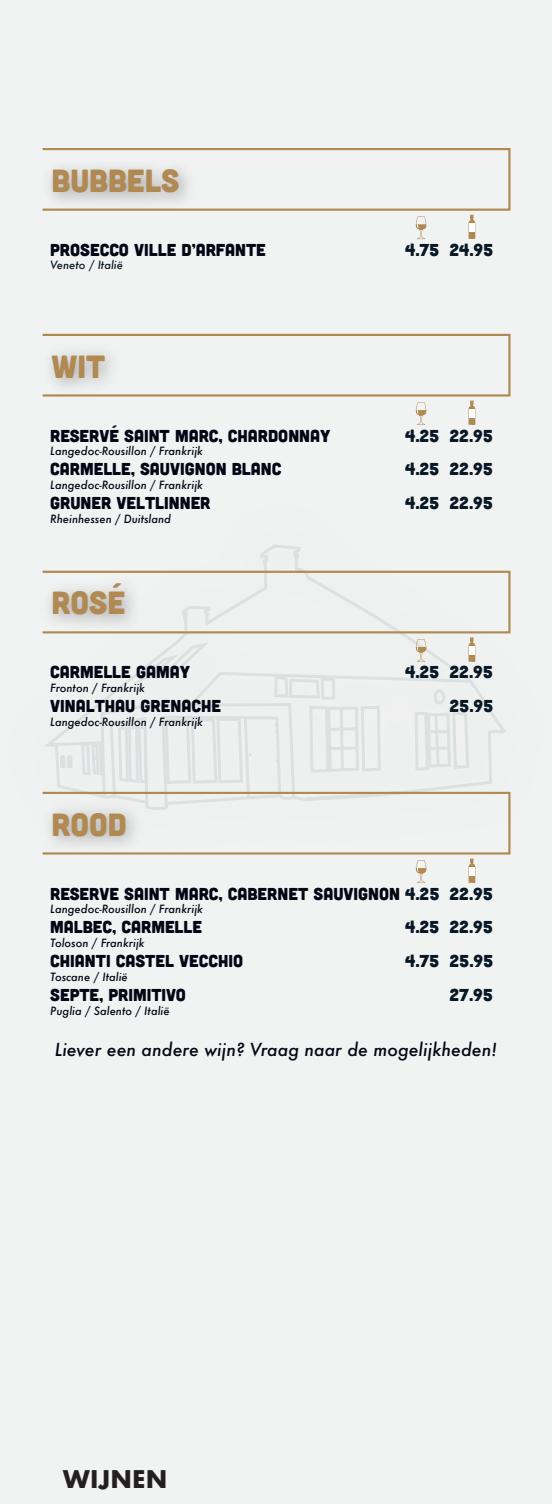
<style>
.page{position:relative;width:552px;height:1504px;background:#fff}
.page>*{position:absolute;margin:0;border:0;box-sizing:border-box;transform-origin:0 0}
.t1{font:32.02px "Cubano";color:#b08953}
.t2{font:700 23.8px "Futura";color:#231f20}
.t3{font:italic 500 17.5px "Futura";color:#040515}
.t4{font:17.15px "Cubano";color:#040515}
.t5{font:17.15px "Cubano";color:#091825}
.t6{font:italic 500 11.03px "Futura";color:#040515}
.t7{font:italic 500 11.03px "Futura";color:#091825}
.s1{color:#091825}
</style>
<div class="page">
<div style="left:0;top:0;width:551px;height:1504px;background:#f1f3f2"></div>
<svg style="left:45px;top:570px;width:463px;height:222px"></svg>
<div style="left:41px;top:148px;width:469px;height:63px;border:2px solid #b08953"></div>
<svg style="left:468px;top:214px;width:6px;height:25px"></svg>
<svg style="left:415px;top:216px;width:11px;height:23px"></svg>
<div style="left:41px;top:334px;width:469px;height:62px;border:2px solid #b08953"></div>
<svg style="left:468px;top:400px;width:6px;height:25px"></svg>
<svg style="left:415px;top:402px;width:11px;height:23px"></svg>
<img style="left:42px;top:570px;width:4px;height:76px">
<div style="left:41px;top:571px;width:469px;height:62px;border:2px solid #b08953"></div>
<svg style="left:46px;top:545px;width:428px;height:265px"></svg>
<img style="left:42px;top:790px;width:109px;height:65px">
<div style="left:41px;top:792px;width:469px;height:62px;border:2px solid #b08953"></div>
<svg style="left:468px;top:858px;width:6px;height:25px"></svg>
<svg style="left:415px;top:860px;width:11px;height:23px"></svg>
<h1 class="t1" style="left:52px;top:160px;width:129px">BUBBELS</h1>
<p class="t4" style="left:50px;top:239px;width:217px">PROSECCO VILLE D’ARFANTE</p>
<p class="t5" style="left:404px;top:239px;width:90px">4.75 24.95</p>
<p class="t7" style="left:50px;top:257px;width:74px">Veneto / Italië</p>
<h1 class="t1" style="left:52px;top:346px;width:55px">WIT</h1>
<p class="t4" style="left:50px;top:424px;width:281px">RESERVÉ SAINT MARC, CHARDONNAY</p>
<p class="t5" style="left:404px;top:424px;width:89px">4.25 22.95</p>
<p class="t6" style="left:50px;top:443px;width:154px">Langedoc-Rousillon / Frankrijk</p>
<p class="t4" style="left:50px;top:458px;width:232px">CARMELLE, SAUVIGNON BLANC</p>
<p class="t5" style="left:404px;top:458px;width:89px">4.25 22.95</p>
<p class="t6" style="left:50px;top:477px;width:154px">Langedoc-Rousillon / Frankrijk</p>
<p class="t4" style="left:50px;top:492px;width:162px">GRUNER VELTLINNER</p>
<p class="t5" style="left:404px;top:492px;width:89px">4.25 22.95</p>
<p class="t6" style="left:50px;top:511px;width:122px">Rheinhessen / Duitsland</p>
<h1 class="t1" style="left:52px;top:582px;width:75px">ROSÉ</h1>
<p class="t4" style="left:50px;top:661px;width:141px">CARMELLE GAMAY</p>
<p class="t5" style="left:404px;top:661px;width:89px">4.25 22.95</p>
<p class="t6" style="left:50px;top:680px;width:96px">Fronton / Frankrijk</p>
<p class="t4" style="left:50px;top:695px;width:172px">VINALTHAU GRENACHE</p>
<p class="t5" style="left:449px;top:695px;width:45px">25.95</p>
<p class="t6" style="left:50px;top:714px;width:154px">Langedoc-Rousillon / Frankrijk</p>
<h1 class="t1" style="left:52px;top:803px;width:77px">ROOD</h1>
<p class="t4" style="left:50px;top:882px;width:444px">RESERVE SAINT MARC, CABERNET SAUVIGNON <span class="s1">4.25 22.95</span></p>
<p class="t6" style="left:50px;top:901px;width:154px">Langedoc-Rousillon / Frankrijk</p>
<p class="t4" style="left:50px;top:916px;width:153px">MALBEC, CARMELLE</p>
<p class="t5" style="left:404px;top:916px;width:89px">4.25 22.95</p>
<p class="t6" style="left:50px;top:935px;width:96px">Toloson / Frankrijk</p>
<p class="t4" style="left:50px;top:950px;width:194px">CHIANTI CASTEL VECCHIO</p>
<p class="t5" style="left:404px;top:950px;width:90px">4.75 25.95</p>
<p class="t6" style="left:50px;top:969px;width:79px">Toscane / Italië</p>
<p class="t4" style="left:50px;top:984px;width:137px">SEPTE, PRIMITIVO</p>
<p class="t5" style="left:449px;top:984px;width:45px">27.95</p>
<p class="t6" style="left:50px;top:1003px;width:121px">Puglia / Salento / Italië</p>
<p class="t3" style="left:55px;top:1037px;width:443px">Liever een andere wijn? Vraag naar de mogelijkheden!</p>
<h2 class="t2" style="left:63px;top:1462px;width:106px">WĲNEN</h2>
</div>
